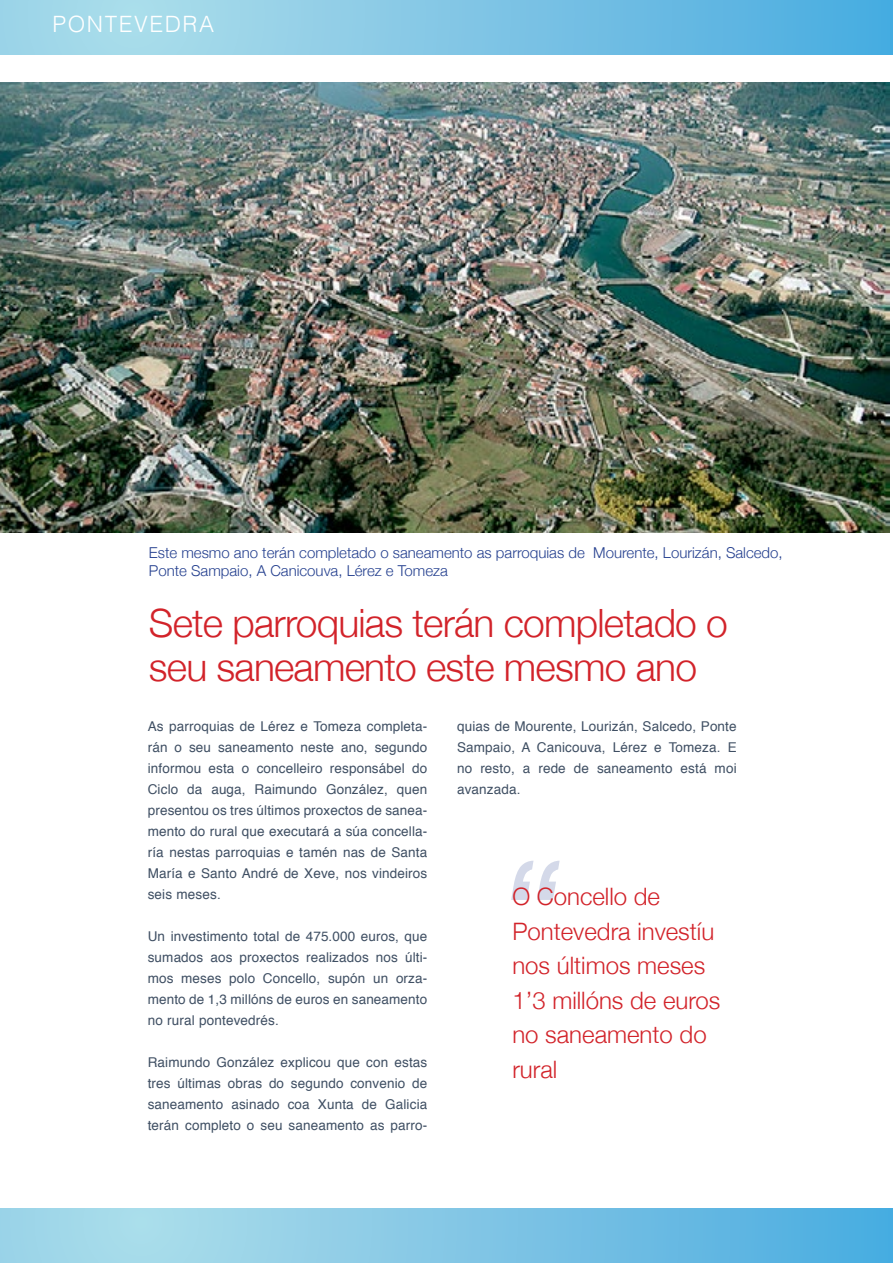
<style>
.page{position:relative;width:893px;height:1263px;background:#fff}
.page>*{position:absolute;margin:0;border:0;box-sizing:border-box;transform-origin:0 0}
.t1{font:italic 700 135px "Arial Narrow";color:#25408f}
.t2{font:300 39px/43.5px "Helvetica Neue";letter-spacing:-.02em;color:#d2232a}
.t3{font:300 24px/34.5px "Helvetica Neue";color:#d2232a}
.t4{font:300 22.5px "Helvetica";letter-spacing:.07em;color:#fff}
.t5{font:300 15px/18px "Helvetica Neue";color:#25408f}
.t6{font:13.5px/21px "Helvetica";letter-spacing:.01em;color:#3f4f63;text-align:justify}
</style>
<div class="page">
<svg style="left:0;top:1px;width:893px;height:54px;background:#80c6e5"></svg>
<svg style="left:0;top:1209px;width:893px;height:54px;background:#80c6e5"></svg>
<img style="left:0;top:83px;width:889px;height:449px">
<h3 class="t4" style="left:52px;top:10px;width:163px">PONTEVEDRA</h3>
<p class="t5" style="left:149px;top:543px;width:635px">Este mesmo ano terán completado o saneamento as parroquias de Mourente, Lourizán, Salcedo,<br>Ponte Sampaio, A Canicouva, Lérez e Tomeza</p>
<h2 class="t2" style="left:149px;top:601px;width:580px">Sete parroquias terán completado o seu saneamento este mesmo ano</h2>
<p class="t6" style="left:148px;top:716px;width:281px">As parroquias de Lérez e Tomeza completa&shy;rán o seu saneamento neste ano, segundo informou esta o concelleiro responsábel do Ciclo da auga, Raimundo González, quen presentou os tres últimos proxectos de sanea&shy;mento do rural que executará a súa concella&shy;ría nestas parroquias e tamén nas de Santa María e Santo André de Xeve, nos vindeiros seis meses.</p>
<p class="t6" style="left:148px;top:926px;width:281px">Un investimento total de 475.000 euros, que sumados aos proxectos realizados nos últi&shy;mos meses polo Concello, supón un orza&shy;mento de 1,3 millóns de euros en saneamento no rural pontevedrés.</p>
<p class="t6" style="left:148px;top:1052px;width:281px">Raimundo González explicou que con estas tres últimas obras do segundo convenio de saneamento asinado coa Xunta de Galicia terán completo o seu saneamento as parro-</p>
<p class="t6" style="left:457px;top:716px;width:281px">quias de Mourente, Lourizán, Salcedo, Ponte Sampaio, A Canicouva, Lérez e Tomeza. E no resto, a rede de saneamento está moi avanzada.</p>
<h1 class="t1" style="left:497px;top:808px;width:57px">“</h1>
<h3 class="t3" style="left:512px;top:879px;width:210px">O Concello de<br>Pontevedra investíu nos últimos meses<br>1’3 millóns de euros no saneamento do rural</h3>
</div>
